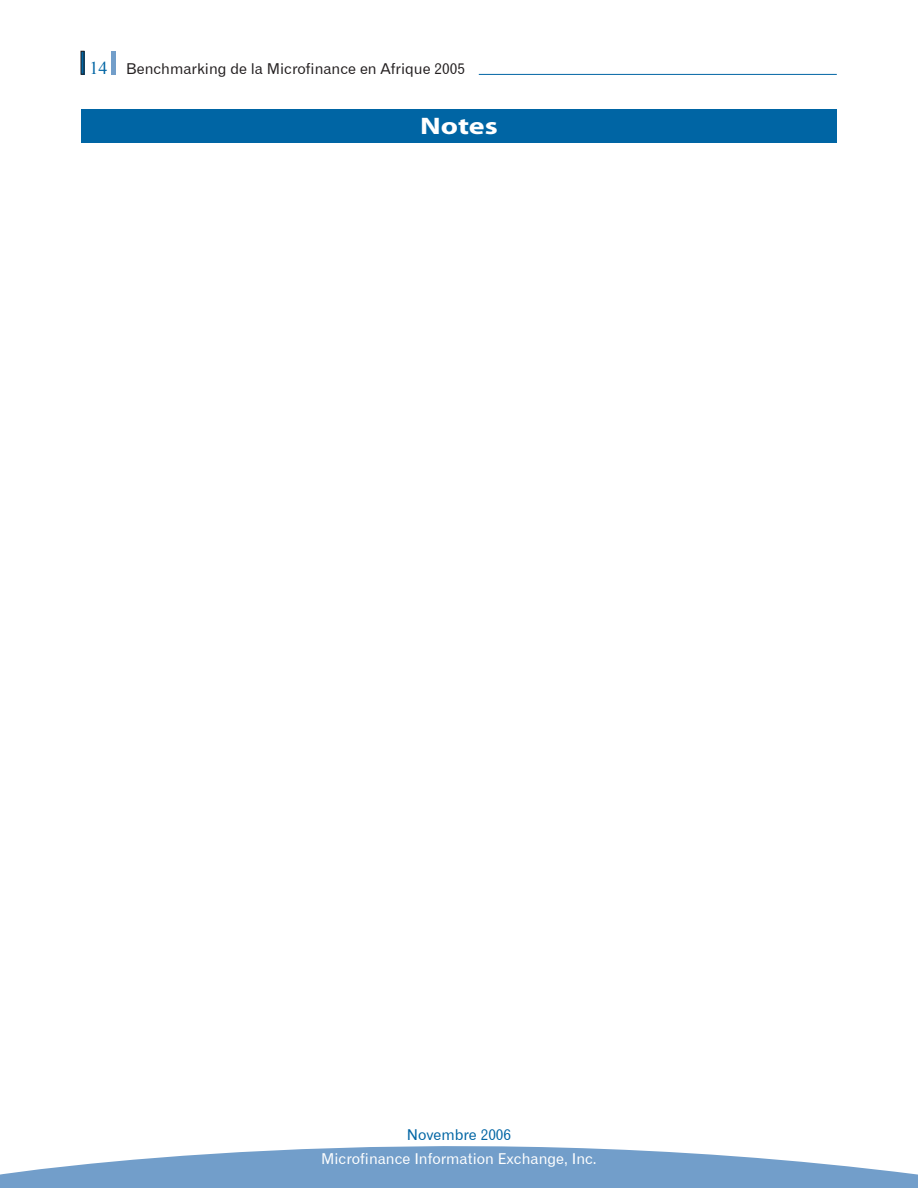
<style>
.page{position:relative;width:918px;height:1188px;background:#fff}
.page>*{position:absolute;margin:0;border:0;box-sizing:border-box;transform-origin:0 0}
.t1{font:700 24px "Myriad";color:#fff;scale:1.25 1}
.t2{font:18px "Times New Roman";color:#0065a4}
.t3{font:15px "Gothic 720 BT Roman B";color:#231f20}
.t4{font:15px "Gothic 720 BT Roman B";color:#fff}
.t5{font:15px "Gothic 720 BT Roman B";color:#0065a4}
</style>
<div class="page">
<svg style="left:0;top:1146px;width:917px;height:42px;fill:#729eca"></svg>
<hr style="left:479px;top:74px;width:358px;height:1px;background:#0065a4">
<div style="left:111px;top:51px;width:5px;height:23px;background:#729eca"></div>
<svg style="left:917px;top:1174px;width:1px;height:14px"></svg>
<div style="left:81px;top:109px;width:756px;height:33px;background:#0065a4"></div>
<p class="t2" style="left:89px;top:56px;width:9px">14</p>
<p class="t3" style="left:126px;top:60px;width:340px">Benchmarking de la m icrofinance en Afrique 2005</p>
<h1 class="t1" style="left:420px;top:113px;width:64px">Notes</h1>
<p class="t5" style="left:407px;top:1126px;width:106px">Novembre 2006</p>
<p class="t4" style="left:321px;top:1149px;width:277px">Microfinance Information Exchange, Inc.</p>
</div>
